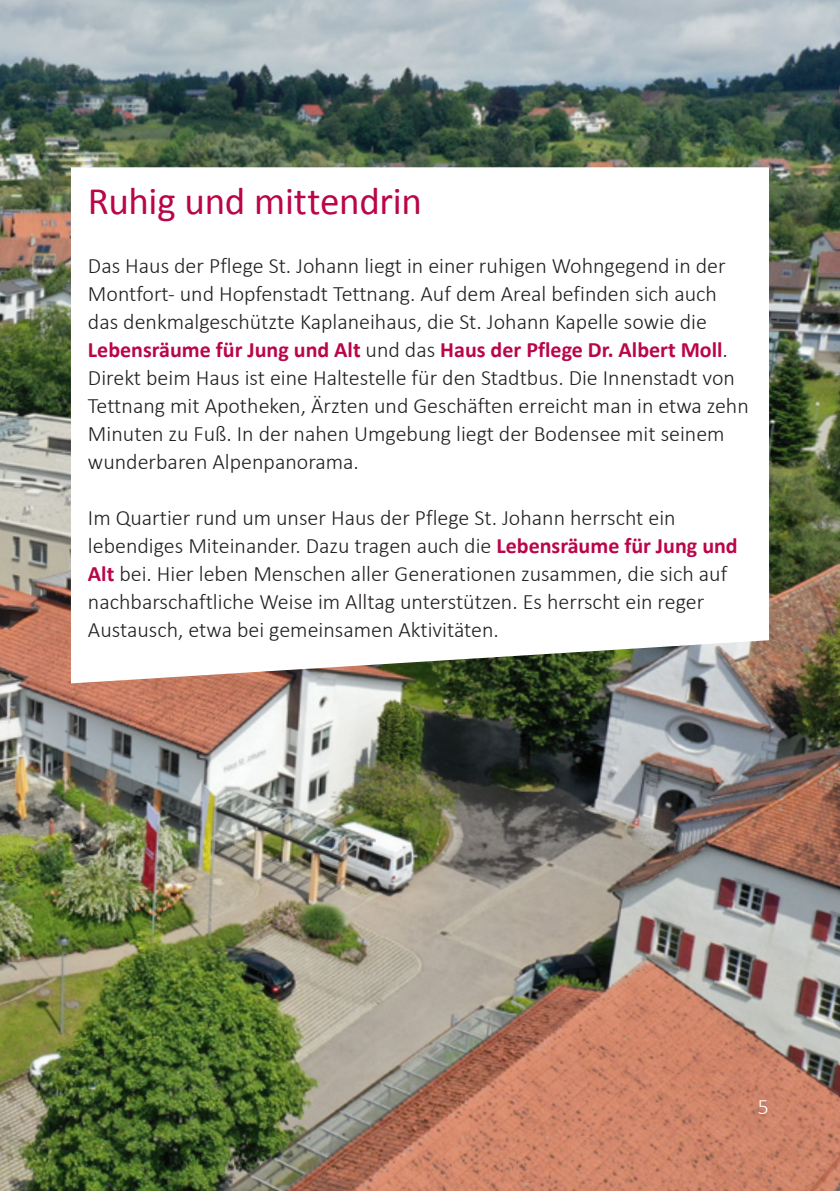
<style>
.page{position:relative;width:840px;height:1191px;background:#fff}
.page>*{position:absolute;margin:0;border:0;box-sizing:border-box;transform-origin:0 0}
.t1{font:39px "Calibri";letter-spacing:-.01em;color:#ba0549}
.t2{font:300 22px/28px "Calibri";color:#231f20}
.t3{font:300 22px "Calibri";color:#fff}
.s1{font-weight:700;color:#ba0549}
</style>
<div class="page">
<img style="left:0;top:0;width:839px;height:1191px">
<svg style="left:71px;top:167px;width:697px;height:516px"></svg>
<h1 class="t1" style="left:88px;top:176px;width:335px">Ruhig und mittendrin</h1>
<p class="t2" style="left:88px;top:250px;width:662px">Das Haus der Pflege St. Johann liegt in einer ruhigen Wohngegend in der Montfort- und Hopfenstadt Tettnang. Auf dem Areal befinden sich auch das denkmalgeschützte Kaplaneihaus, die St. Johann Kapelle sowie die <span class="s1">Lebensräume für Jung und Alt</span> und das <span class="s1">Haus der Pflege Dr. Albert Moll</span>.<br>Direkt beim Haus ist eine Haltestelle für den Stadtbus. Die Innenstadt von Tettnang mit Apotheken, Ärzten und Geschäften erreicht man in etwa zehn Minuten zu Fuß. In der nahen Umgebung liegt der Bodensee mit seinem wunderbaren Alpenpanorama.</p>
<p class="t2" style="left:88px;top:502px;width:651px">Im Quartier rund um unser Haus der Pflege St. Johann herrscht ein lebendiges Miteinander. Dazu tragen auch die <span class="s1">Lebensräume für Jung und Alt</span> bei. Hier leben Menschen aller Generationen zusammen, die sich auf nachbarschaftliche Weise im Alltag unterstützen. Es herrscht ein reger Austausch, etwa bei gemeinsamen Aktivitäten.</p>
<p class="t3" style="left:757px;top:1093px;width:13px">5</p>
</div>
